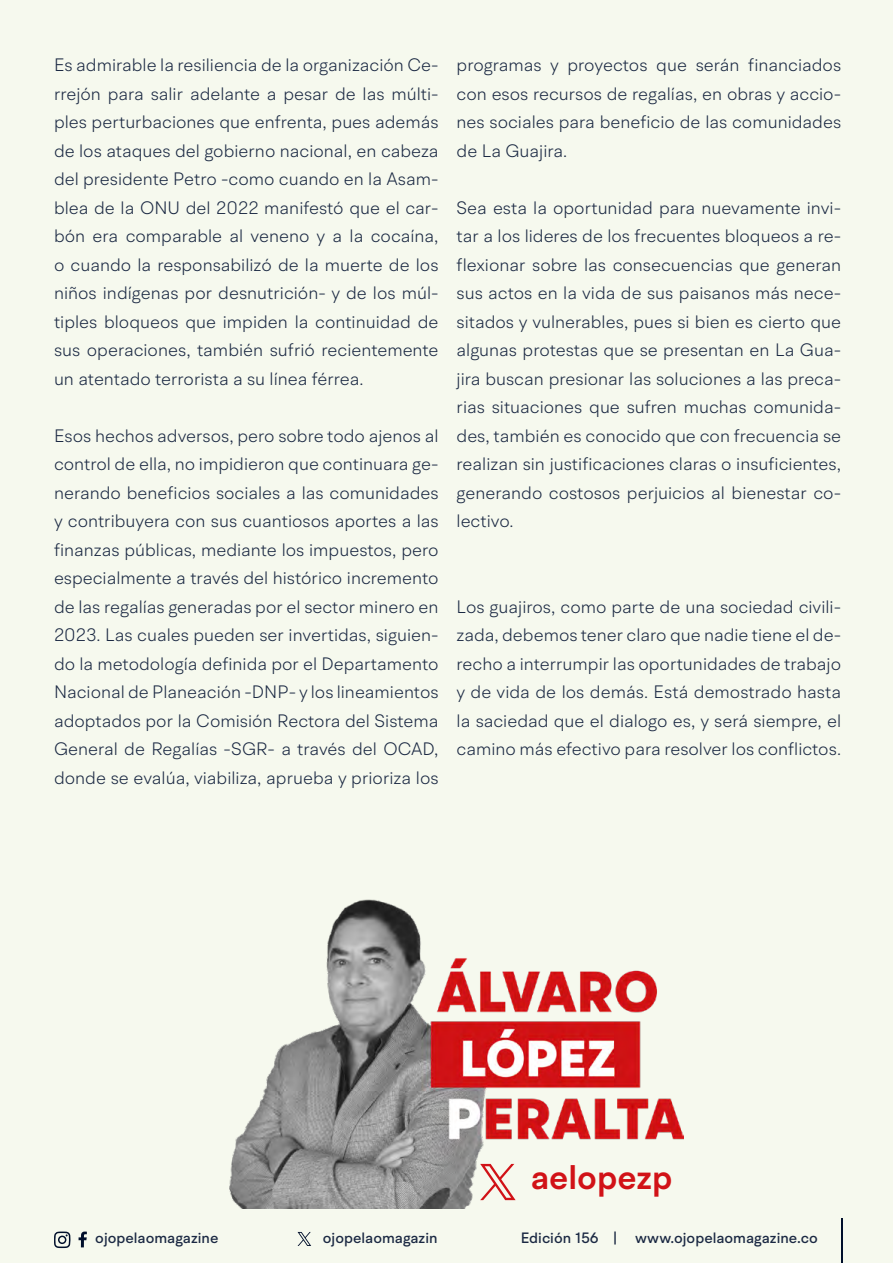
<style>
.page{position:relative;width:893px;height:1263px;background:#f6f9ee}
.page>*{position:absolute;margin:0;border:0;box-sizing:border-box;transform-origin:0 0}
.t1{font:600 34.2px "BR Hendrix";color:#d11217}
.t2{font:300 18px/28.5px "BR Hendrix";color:#1b2943;text-align:justify}
.t3{font:500 15px "BR Hendrix";color:#1b2943}
</style>
<div class="page">
<svg style="left:79px;top:1231px;width:8px;height:16px"></svg>
<svg style="left:54px;top:1231px;width:17px;height:17px"></svg>
<hr style="left:841px;top:1219px;width:1px;height:44px;background:#000f2b">
<svg style="left:298px;top:1232px;width:13px;height:14px"></svg>
<img style="left:230px;top:900px;width:453px;height:309px">
<svg style="left:480px;top:1164px;width:36px;height:36px"></svg>
<p class="t2" style="left:54px;top:51px;width:386px">Es admirable la resiliencia de la organización Ce&shy;rrejón para salir adelante a pesar de las múlti&shy;ples perturbaciones que enfrenta, pues además de los ataques del gobierno nacional, en cabeza del presidente Petro -como cuando en la Asam&shy;blea de la ONU del 2022 manifestó que el car&shy;bón era comparable al veneno y a la cocaína, o cuando la responsabilizó de la muerte de los niños indígenas por desnutrición- y de los múl&shy;tiples bloqueos que impiden la continuidad de sus operaciones, también sufrió recientemente un atentado terrorista a su línea férrea.</p>
<p class="t2" style="left:54px;top:421px;width:386px">Esos hechos adversos, pero sobre todo ajenos al control de ella, no impidieron que continuara ge&shy;nerando beneficios sociales a las comunidades y contribuyera con sus cuantiosos aportes a las finanzas públicas, mediante los impuestos, pero especialmente a través del histórico incremento de las regalías generadas por el sector minero en 2023. Las cuales pueden ser invertidas, siguien&shy;do la metodología definida por el Departamento Nacional de Planeación -DNP- y los lineamientos adoptados por la Comisión Rectora del Sistema General de Regalías -SGR- a través del OCAD, donde se evalúa, viabiliza, aprueba y prioriza los</p>
<p class="t2" style="left:457px;top:51px;width:386px">programas y proyectos que serán financiados con esos recursos de regalías, en obras y accio&shy;nes sociales para beneficio de las comunidades de La Guajira.</p>
<p class="t2" style="left:457px;top:193px;width:386px">Sea esta la oportunidad para nuevamente invi&shy;tar a los lideres de los frecuentes bloqueos a re&shy;flexionar sobre las consecuencias que generan sus actos en la vida de sus paisanos más nece&shy;sitados y vulnerables, pues si bien es cierto que algunas protestas que se presentan en La Gua&shy;jira buscan presionar las soluciones a las preca&shy;rias situaciones que sufren muchas comunida&shy;des, también es conocido que con frecuencia se realizan sin justificaciones claras o insuficientes, generando costosos perjuicios al bienestar co&shy;lectivo.</p>
<p class="t2" style="left:457px;top:592px;width:386px">Los guajiros, como parte de una sociedad civili&shy;zada, debemos tener claro que nadie tiene el de&shy;recho a interrumpir las oportunidades de trabajo y de vida de los demás. Está demostrado hasta la saciedad que el dialogo es, y será siempre, el camino más efectivo para resolver los conflictos.</p>
<h1 class="t1" style="left:531px;top:1156px;width:143px">aelopezp</h1>
<p class="t3" style="left:95px;top:1229px;width:125px">ojopelaomagazine</p>
<p class="t3" style="left:323px;top:1229px;width:116px">ojopelaomagazin</p>
<p class="t3" style="left:521px;top:1229px;width:299px">Edición 156 | www.ojopelaomagazine.co</p>
</div>
